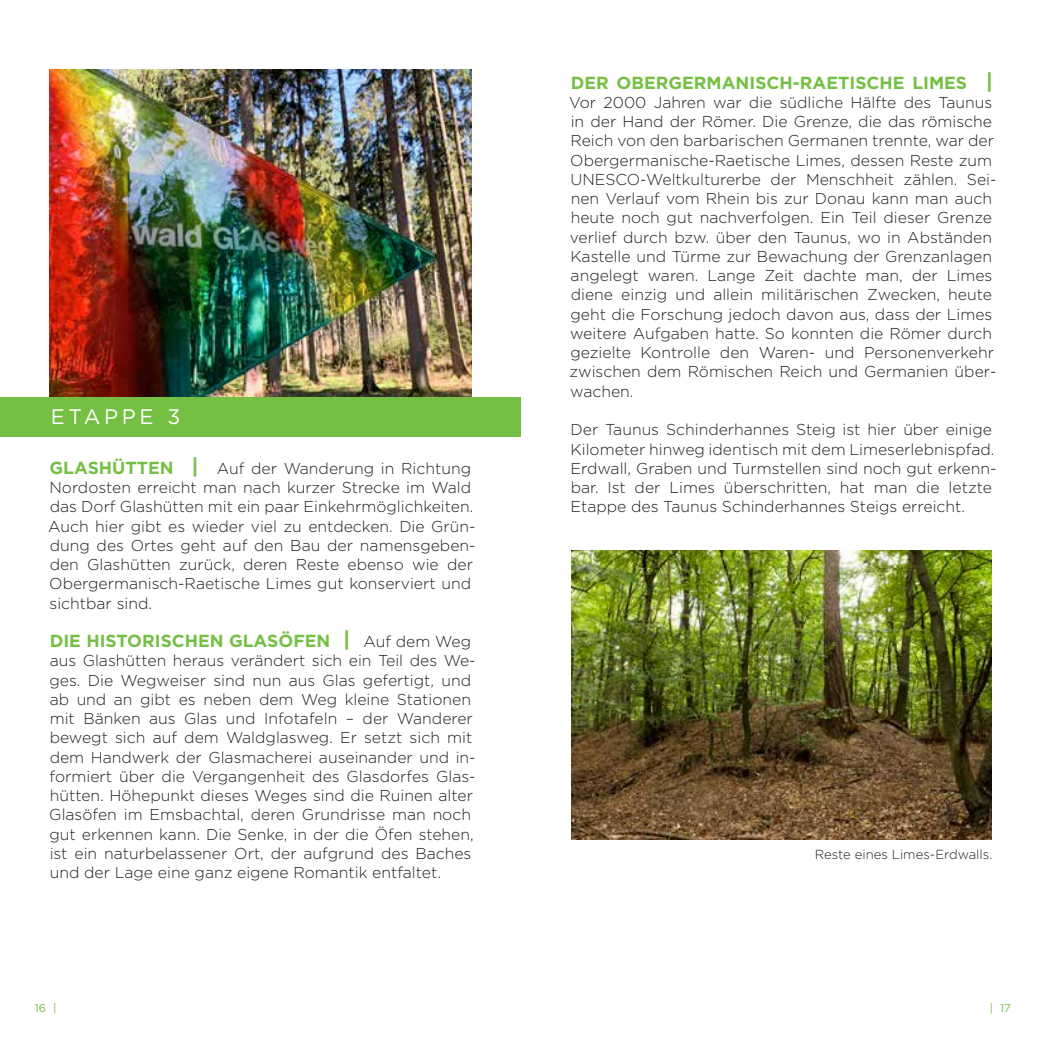
<style>
.page{position:relative;width:1042px;height:1042px;background:#fff}
.page>*{position:absolute;margin:0;border:0;box-sizing:border-box;transform-origin:0 0}
.t1{font:21px "Gotham";letter-spacing:.175em;color:#fff}
.t2{font:700 17.5px "Gotham";color:#75c044}
.t3{font:300 15.75px/19.2px "Gotham";color:#231f20}
.t4{font:300 13.12px "Gotham";color:#231f20}
.t5{font:11.38px "Gotham";color:#75c044}
.s1{font-weight:700;font-size:17.5px;color:#75c044}
.s2{font-weight:700;font-size:21px;color:#75c044}
.s3{font-size:21px}
.s4{font-weight:300;font-size:15.75px;color:#231f20}
</style>
<div class="page">
<img style="left:571px;top:551px;width:421px;height:288px">
<img style="left:50px;top:69px;width:421px;height:328px">
<div style="left:0;top:397px;width:521px;height:39px;background:#75c044"></div>
<h1 class="t1" style="left:51px;top:403px;width:131px">ETAPPE 3</h1>
<p class="t3" style="left:48px;top:458px;width:429px"><span class="s1">GLASHÜTTEN</span> <span class="s2">|</span> Auf der Wanderung in Richtung Nordosten erreicht man nach kurzer Strecke im Wald das Dorf Glashütten mit ein paar Einkehrmöglichkeiten.<br>Auch hier gibt es wieder viel zu entdecken. Die Grün&shy;dung des Ortes geht auf den Bau der namensgeben&shy;den Glashütten zurück, deren Reste ebenso wie der Obergermanisch-Raetische Limes gut konserviert und sichtbar sind.</p>
<p class="t2" style="left:50px;top:629px;width:423px">DIE HISTORISCHEN GLASÖFEN <span class="s3">|</span> <span class="s4">Auf dem Weg</span></p>
<p class="t3" style="left:49px;top:651px;width:428px">aus Glashütten heraus verändert sich ein Teil des We&shy;ges. Die Wegweiser sind nun aus Glas gefertigt, und ab und an gibt es neben dem Weg kleine Stationen mit Bänken aus Glas und Infotafeln – der Wanderer bewegt sich auf dem Waldglasweg. Er setzt sich mit dem Handwerk der Glasmacherei auseinander und in&shy;formiert über die Vergangenheit des Glasdorfes Glas&shy;hütten. Höhepunkt dieses Weges sind die Ruinen alter Glasöfen im Emsbachtal, deren Grundrisse man noch gut erkennen kann. Die Senke, in der die Öfen stehen, ist ein naturbelassener Ort, der aufgrund des Baches und der Lage eine ganz eigene Romantik entfaltet.</p>
<p class="t2" style="left:571px;top:71px;width:424px">DER OBERGERMANISCH-RAETISCHE LIMES <span class="s3">|</span></p>
<p class="t3" style="left:569px;top:92px;width:429px">Vor 2000 Jahren war die südliche Hälfte des Taunus in der Hand der Römer. Die Grenze, die das römische Reich von den barbarischen Germanen trennte, war der Obergermanische-Raetische Limes, dessen Reste zum UNESCO-Weltkulturerbe der Menschheit zählen. Sei&shy;nen Verlauf vom Rhein bis zur Donau kann man auch heute noch gut nachverfolgen. Ein Teil dieser Grenze verlief durch bzw. über den Taunus, wo in Abständen Kastelle und Türme zur Bewachung der Grenzanlagen angelegt waren. Lange Zeit dachte man, der Limes diene einzig und allein militärischen Zwecken, heute geht die Forschung jedoch davon aus, dass der Limes weitere Aufgaben hatte. So konnten die Römer durch gezielte Kontrolle den Waren- und Personenverkehr zwischen dem Römischen Reich und Germanien über&shy;wachen.</p>
<p class="t3" style="left:570px;top:420px;width:427px">Der Taunus Schinderhannes Steig ist hier über einige Kilometer hinweg identisch mit dem Limeserlebnispfad.<br>Erdwall, Graben und Turmstellen sind noch gut erkenn&shy;bar. Ist der Limes überschritten, hat man die letzte Etappe des Taunus Schinderhannes Steigs erreicht.</p>
<p class="t4" style="left:815px;top:846px;width:179px">Reste eines Limes-Erdwalls.</p>
<p class="t5" style="left:35px;top:1000px;width:23px">16 |</p>
<p class="t5" style="left:990px;top:1000px;width:23px">| 17</p>
</div>
